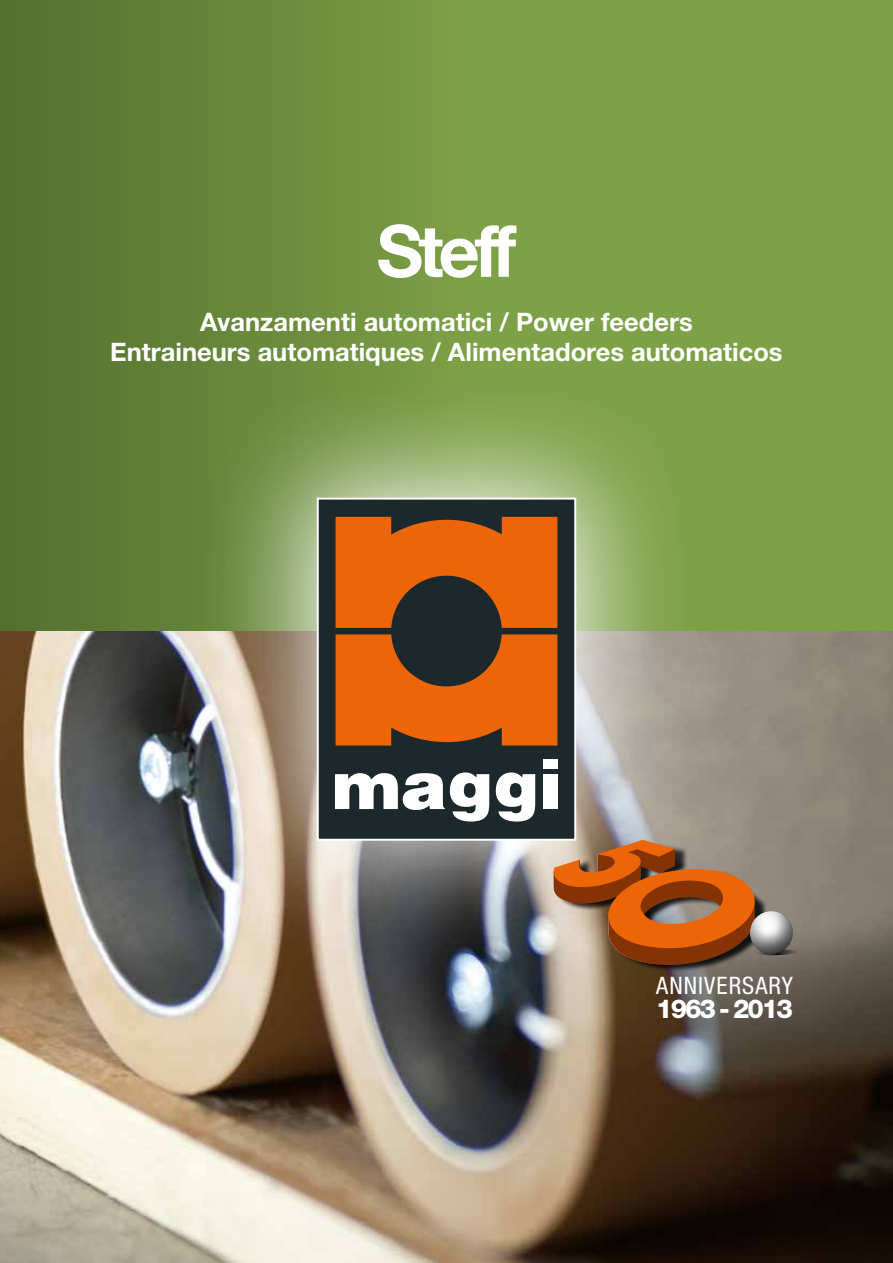
<style>
.page{position:relative;width:893px;height:1263px;background:#fff}
.page>*{position:absolute;margin:0;border:0;box-sizing:border-box;transform-origin:0 0}
.t1{font:700 72px "Helvetica Neue LT Std";color:#fff}
.t2{font:800 26.1px "Helvetica Neue LT Std";letter-spacing:-.075em;color:#fff}
.t3{font:700 25.5px/30.6px "Helvetica Neue LT Std";color:#fff;text-align:center}
.t4{font:condensed 24px "Helvetica Neue LT Std";letter-spacing:.045em;color:#fff}
</style>
<div class="page">
<div style="left:0;top:0;width:893px;height:969px;background:linear-gradient(to right,#5c7a34,#88ad4d)"></div>
<img style="left:0;top:631px;width:893px;height:632px">
<div style="left:196px;top:377px;width:500px;height:584px;background:#fff;opacity:.89"></div>
<div style="left:317px;top:498px;width:259px;height:343px;background:#1c282c;border:2px solid #fff"></div>
<div style="left:544px;top:759px;width:14px;height:10px;background:#fff"></div>
<div style="left:544px;top:774px;width:14px;height:35px;background:#fff"></div>
<svg style="left:496px;top:772px;width:39px;height:49px"></svg>
<svg style="left:335px;top:772px;width:154px;height:49px"></svg>
<svg style="left:336px;top:517px;width:221px;height:111px"></svg>
<svg style="left:336px;top:634px;width:221px;height:111px"></svg>
<div style="left:613px;top:871px;width:155px;height:101px;background:#000;opacity:.74"></div>
<svg style="left:552px;top:839px;width:246px;height:129px;background:#aa6f45"></svg>
<div style="left:747px;top:909px;width:47px;height:24px;background:#fff;opacity:.75"></div>
<div style="left:747px;top:910px;width:47px;height:45px;background:#000;opacity:.86"></div>
<h1 class="t1" style="left:377px;top:207px;width:141px">Steff</h1>
<p class="t3" style="left:110px;top:306px;width:674px">Avanzamenti automatici / Power feeders<br>Entraineurs automatiques / Alimentadores automaticos</p>
<p class="t4" style="left:656px;top:972px;width:138px">ANNIVERSARY</p>
<p class="t2" style="left:656px;top:993px;width:138px">1963 - 2013</p>
</div>
